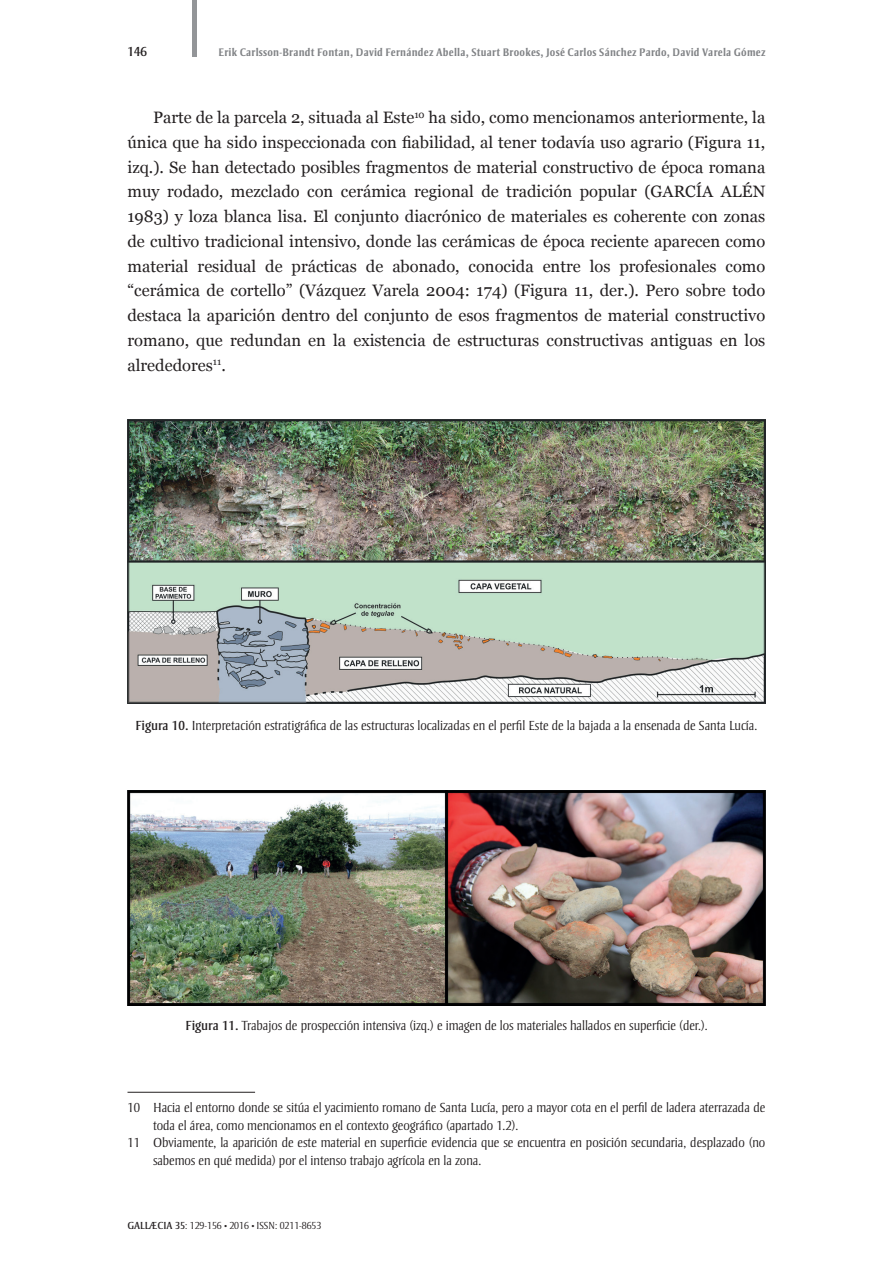
<style>
.page{position:relative;width:893px;height:1263px;background:#fff}
.page>*{position:absolute;margin:0;border:0;box-sizing:border-box;transform-origin:0 0}
.t1{font:16.5px/24.8px "Georgia";color:#231f20;text-align:justify}
.t2{font:300 13.5px "Strayhorn";color:#231f20}
.t3{font:13.5px "Strayhorn";color:#231f20}
.t4{font:700 11.25px "Strayhorn";letter-spacing:.025em;color:#808285;scale:.95 1}
.t5{font:300 10.5px "Strayhorn";color:#231f20}
.s1{font-weight:400}
.s2{font-size:9px}
</style>
<div class="page">
<hr style="left:192px;top:0;width:4px;height:56px;background:#939598">
<hr style="left:127px;top:1092px;width:128px;height:1px;background:#231f20">
<img style="left:127px;top:419px;width:638px;height:284px">
<img style="left:128px;top:791px;width:637px;height:214px">
<p class="t3" style="left:128px;top:44px;width:21px">146</p>
<p class="t4" style="left:218px;top:45px;width:577px">Erik Carlsson-Brandt Fontan, David Fernández Abella, Stuart Brookes, José Carlos Sánchez Pardo, David Varela Gómez</p>
<p class="t1" style="left:127px;top:105px;width:639px;text-indent:26px">Parte de la parcela 2, situada al Este<sup>10</sup> ha sido, como mencionamos anteriormente, la única que ha sido inspeccionada con fiabilidad, al tener todavía uso agrario (Figura 11, izq.). Se han detectado posibles fragmentos de material constructivo de época romana muy rodado, mezclado con cerámica regional de tradición popular (GARCÍA ALÉN 1983) y loza blanca lisa. El conjunto diacrónico de materiales es coherente con zonas de cultivo tradicional intensivo, donde las cerámicas de época reciente aparecen como material residual de prácticas de abonado, conocida entre los profesionales como “cerámica de cortello” (Vázquez Varela 2004: 174) (Figura 11, der.). Pero sobre todo destaca la aparición dentro del conjunto de esos fragmentos de material constructivo romano, que redundan en la existencia de estructuras constructivas antiguas en los alrededores<sup>11</sup>.</p>
<p class="t2" style="left:135px;top:718px;width:623px"><span class="s1">Figura 10.</span> Interpretación estratigráfica de las estructuras localizadas en el perfil Este de la bajada a la ensenada de Santa Lucía.</p>
<p class="t2" style="left:186px;top:1017px;width:523px"><span class="s1">Figura 11.</span> Trabajos de prospección intensiva (izq.) e imagen de los materiales hallados en superficie (der.).</p>
<p class="t2" style="left:127px;top:1100px;width:639px">10 Hacia el entorno donde se sitúa el yacimiento romano de Santa Lucía, pero a mayor cota en el perfil de ladera aterrazada de</p>
<p class="t2" style="left:153px;top:1118px;width:367px">toda el área, como mencionamos en el contexto geográfico (apartado 1.2).</p>
<p class="t2" style="left:127px;top:1135px;width:639px">11 Obviamente, la aparición de este material en superficie evidencia que se encuentra en posición secundaria, desplazado (no</p>
<p class="t2" style="left:153px;top:1153px;width:330px">sabemos en qué medida) por el intenso trabajo agrícola en la zona.</p>
<p class="t5" style="left:128px;top:1219px;width:195px"><span class="s1">GALLÆCIA 35</span>: 129-156 <span class="s2">•</span> 2016 <span class="s2">•</span> ISSN: 0211-8653</p>
</div>
